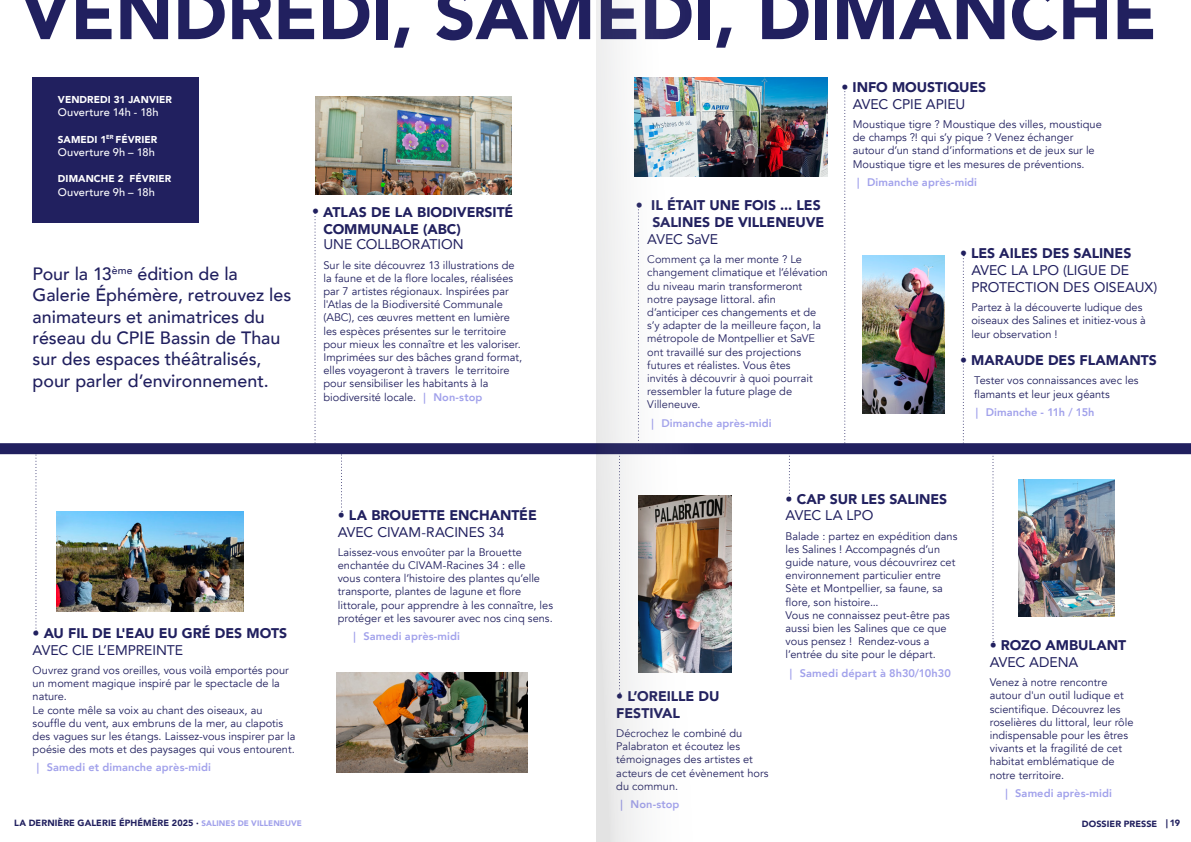
<style>
.page{position:relative;width:1191px;height:842px;background:#fff}
.page>*{position:absolute;margin:0;border:0;box-sizing:border-box;transform-origin:0 0}
.t1{font:900 71px "Avenir";color:#21205f}
.t2{font:500 17.8px/21.4px "Avenir";color:#21205f}
.t3{font:900 14px/16.8px "Avenir";letter-spacing:-.005em;color:#21205f}
.t4{font:14px/16.8px "Avenir";color:#21205f}
.t5{font:11px/13.2px "Avenir";color:#21205f}
.t6{font:800 11px "Avenir";letter-spacing:.01em;color:#a1a1eb}
.t7{font:500 11px "Avenir";letter-spacing:.01em;color:#fff}
.t8{font:900 10px "Avenir";letter-spacing:.005em;color:#fff}
.t9{font:900 9px "Avenir";letter-spacing:.01em;color:#21205f}
.s1{font-weight:800;color:#a1a1eb}
.s2{font-size:8px;color:#a1a1eb}
</style>
<div class="page">
<img style="left:315px;top:96px;width:196px;height:99px">
<div style="left:0;top:443px;width:1191px;height:11px;background:#21205f"></div>
<img style="left:862px;top:255px;width:82px;height:158px">
<img style="left:699px;top:496px;width:32px;height:176px">
<img style="left:336px;top:672px;width:191px;height:100px">
<svg style="left:341px;top:454px;width:1px;height:58px"></svg>
<svg style="left:35px;top:454px;width:2px;height:178px"></svg>
<img style="left:56px;top:512px;width:187px;height:99px">
<img style="left:1018px;top:480px;width:96px;height:137px">
<img style="left:699px;top:77px;width:128px;height:100px">
<svg style="left:992px;top:454px;width:2px;height:188px"></svg>
<svg style="left:789px;top:454px;width:1px;height:44px"></svg>
<svg style="left:844px;top:85px;width:2px;height:359px"></svg>
<svg style="left:959px;top:255px;width:8px;height:189px"></svg>
<div style="left:33px;top:77px;width:166px;height:146px;background:#21205f"></div>
<svg style="left:311px;top:210px;width:8px;height:234px"></svg>
<img style="left:596px;top:0;width:103px;height:842px">
<p class="t1" style="left:21px;top:-46px;width:1137px">VENDREDI, SAMEDI, DIMANCHE</p>
<p class="t8" style="left:58px;top:91px;width:115px">VENDREDI 31 JANVIER</p>
<p class="t7" style="left:58px;top:103px;width:102px">Ouverture 14h - 18h</p>
<p class="t8" style="left:58px;top:131px;width:101px">SAMEDI 1<sup>ER</sup> FÉVRIER</p>
<p class="t7" style="left:58px;top:143px;width:98px">Ouverture 9h – 18h</p>
<p class="t8" style="left:58px;top:170px;width:115px">DIMANCHE 2 FÉVRIER</p>
<p class="t7" style="left:58px;top:182px;width:98px">Ouverture 9h – 18h</p>
<p class="t2" style="left:33px;top:262px;width:260px">Pour la 13<sup>ème</sup> édition de la<br>Galerie Éphémère, retrouvez les animateurs et animatrices du réseau du CPIE Bassin de Thau sur des espaces théâtralisés, pour parler d’environnement.</p>
<p class="t3" style="left:312px;top:203px;width:203px">• ATLAS DE LA BIODIVERSITÉ</p>
<p class="t3" style="left:323px;top:220px;width:139px">COMMUNALE (ABC)</p>
<p class="t4" style="left:323px;top:236px;width:142px">UNE COLLBORATION</p>
<p class="t5" style="left:323px;top:258px;width:200px">Sur le site découvrez 13 illustrations de la faune et de la flore locales, réalisées par 7 artistes régionaux. Inspirées par l'Atlas de la Biodiversité Communale (ABC), ces œuvres mettent en lumière les espèces présentes sur le territoire pour mieux les connaître et les valoriser.<br>Imprimées sur des bâches grand format, elles voyageront à travers le territoire pour sensibiliser les habitants à la biodiversité locale. <span class="s1">︱ Non-stop</span></p>
<p class="t3" style="left:33px;top:624px;width:256px">• AU FIL DE L'EAU EU GRÉ DES MOTS</p>
<p class="t4" style="left:33px;top:641px;width:152px">AVEC CIE L’EMPREINTE</p>
<p class="t5" style="left:33px;top:664px;width:258px">Ouvrez grand vos oreilles, vous voilà emportés pour un moment magique inspiré par le spectacle de la nature.</p>
<p class="t5" style="left:33px;top:703px;width:264px">Le conte mêle sa voix au chant des oiseaux, au souffle du vent, aux embruns de la mer, au clapotis des vagues sur les étangs. Laissez-vous inspirer par la poésie des mots et des paysages qui vous entourent.</p>
<p class="t6" style="left:33px;top:759px;width:180px">︱ Samedi et dimanche après-midi</p>
<p class="t3" style="left:338px;top:506px;width:201px">• LA BROUETTE ENCHANTÉE</p>
<p class="t4" style="left:338px;top:523px;width:168px">AVEC CIVAM-RACINES 34</p>
<p class="t5" style="left:338px;top:545px;width:217px">Laissez-vous envoûter par la Brouette enchantée du CIVAM-Racines 34 : elle<br>vous contera l’histoire des plantes qu’elle transporte, plantes de lagune et flore littorale, pour apprendre à les connaître, les protéger et les savourer avec nos cinq sens.</p>
<p class="t6" style="left:349px;top:627px;width:112px">︱ Samedi après-midi</p>
<p class="t3" style="left:636px;top:197px;width:186px">• IL ÉTAIT UNE FOIS ... LES</p>
<p class="t3" style="left:652px;top:213px;width:173px">SALINES DE VILLENEUVE</p>
<p class="t4" style="left:647px;top:230px;width:72px">AVEC SaVE</p>
<p class="t5" style="left:647px;top:253px;width:182px">Comment ça la mer monte ? Le changement climatique et l’élévation du niveau marin transformeront notre paysage littoral. afin d’anticiper ces changements et de s’y adapter de la meilleure façon, la métropole de Montpellier et SaVE ont travaillé sur des projections futures et réalistes. Vous êtes<br>invités à découvrir à quoi pourrait ressembler la future plage de<br>Villeneuve.</p>
<p class="t6" style="left:647px;top:414px;width:126px">︱ Dimanche après-midi</p>
<p class="t3" style="left:841px;top:78px;width:146px">• INFO MOUSTIQUES</p>
<p class="t4" style="left:853px;top:95px;width:114px">AVEC CPIE APIEU</p>
<p class="t5" style="left:853px;top:118px;width:250px">Moustique tigre ? Moustique des villes, moustique de champs ?! qui s’y pique ? Venez échanger autour d’un stand d’informations et de jeux sur le Moustique tigre et les mesures de préventions.</p>
<p class="t6" style="left:853px;top:173px;width:126px">︱ Dimanche après-midi</p>
<p class="t3" style="left:960px;top:245px;width:173px">• LES AILES DES SALINES</p>
<p class="t4" style="left:971px;top:262px;width:188px">AVEC LA LPO (LIGUE DE<br>PROTECTION DES OISEAUX)</p>
<p class="t5" style="left:971px;top:301px;width:176px">Partez à la découverte ludique des oiseaux des Salines et initiez-vous à leur observation !</p>
<p class="t3" style="left:960px;top:352px;width:198px">• MARAUDE DES FLAMANTS</p>
<p class="t5" style="left:974px;top:374px;width:166px">Tester vos connaissances avec les flamants et leur jeux géants</p>
<p class="t6" style="left:971px;top:403px;width:125px">︱ Dimanche - 11h / 15h</p>
<p class="t3" style="left:616px;top:687px;width:105px">• L’OREILLE DU<br>FESTIVAL</p>
<p class="t5" style="left:616px;top:727px;width:154px">Décrochez le combiné du<br>Palabraton et écoutez les témoignages des artistes et acteurs de cet évènement hors du commun.</p>
<p class="t6" style="left:616px;top:795px;width:65px">︱ Non-stop</p>
<p class="t3" style="left:785px;top:490px;width:163px">• CAP SUR LES SALINES</p>
<p class="t4" style="left:785px;top:507px;width:89px">AVEC LA LPO</p>
<p class="t5" style="left:785px;top:529px;width:173px">Balade : partez en expédition dans les Salines ! Accompagnés d’un guide nature, vous découvrirez cet environnement particulier entre<br>Sète et Montpellier, sa faune, sa flore, son histoire...</p>
<p class="t5" style="left:785px;top:609px;width:166px">Vous ne connaissez peut-être pas aussi bien les Salines que ce que vous pensez ! Rendez-vous a l’entrée du site pour le départ.</p>
<p class="t6" style="left:785px;top:664px;width:167px">︱ Samedi départ à 8h30/10h30</p>
<p class="t3" style="left:989px;top:636px;width:138px">• ROZO AMBULANT</p>
<p class="t4" style="left:989px;top:653px;width:90px">AVEC ADENA</p>
<p class="t5" style="left:989px;top:676px;width:145px">Venez à notre rencontre autour d'un outil ludique et scientifique. Découvrez les roselières du littoral, leur rôle indispensable pour les êtres vivants et la fragilité de cet habitat emblématique de notre territoire.</p>
<p class="t6" style="left:1001px;top:784px;width:112px">︱ Samedi après-midi</p>
<p class="t9" style="left:14px;top:815px;width:289px">LA DERNIÈRE GALERIE ÉPHÉMÈRE 2025 · <span class="s2">SALINES DE VILLENEUVE</span></p>
<p class="t9" style="left:1082px;top:816px;width:100px">DOSSIER PRESSE ︱19</p>
</div>
